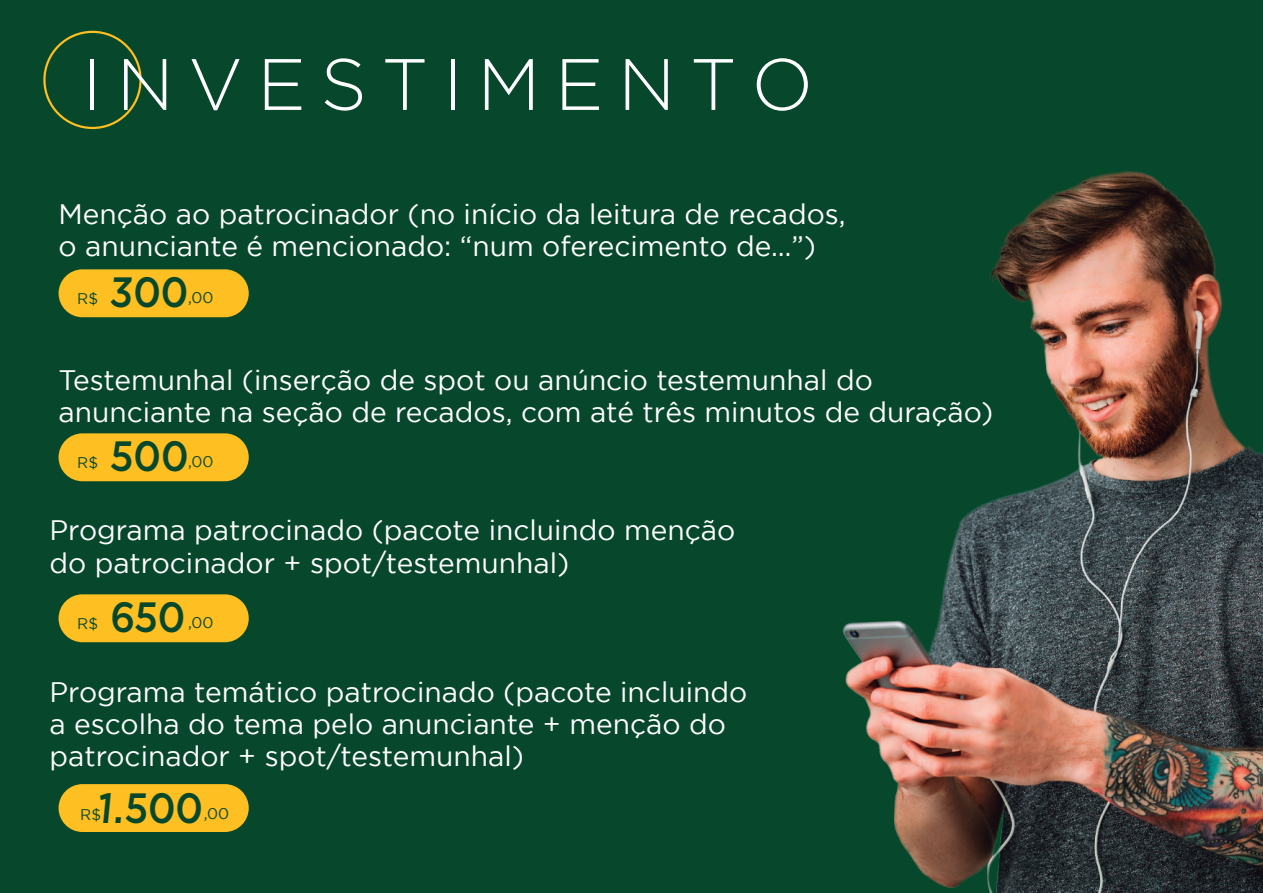
<style>
.page{position:relative;width:1263px;height:893px;background:#07472b}
.page>*{position:absolute;margin:0;border:0;box-sizing:border-box;transform-origin:0 0}
.t1{font:300 72.6px "Gotham";letter-spacing:.2em;color:#fff}
.t2{font:italic 500 42.3px "Gotham";color:#07472b;scale:.9 1}
.t3{font:28.05px/32.4px "Gotham";color:#fff}
.t4{font:15.45px "Gotham";color:#07472b}
</style>
<div class="page">
<div style="left:43px;top:31px;width:99px;height:98px;border:2px solid #fdbf21;border-radius:50%"></div>
<div style="left:59px;top:269px;width:190px;height:48px;background:#fdbf21;border-radius:24px"></div>
<img style="left:843px;top:171px;width:420px;height:722px">
<div style="left:59px;top:433px;width:190px;height:48px;background:#fdbf21;border-radius:24px"></div>
<div style="left:59px;top:594px;width:190px;height:48px;background:#fdbf21;border-radius:24px"></div>
<div style="left:59px;top:784px;width:190px;height:48px;background:#fdbf21;border-radius:24px"></div>
<h1 class="t1" style="left:82px;top:45px;width:732px">INVESTIMENTO</h1>
<p class="t3" style="left:59px;top:197px;width:789px">Menção ao patrocinador (no início da leitura de recados, o anunciante é mencionado: “num oferecimento de…”)</p>
<p class="t4" style="left:77px;top:290px;width:22px">R$</p>
<h2 class="t2" style="left:112px;top:265px;width:97px">300</h2>
<p class="t4" style="left:188px;top:289px;width:27px">,00</p>
<p class="t3" style="left:59px;top:363px;width:936px">Testemunhal (inserção de spot ou anúncio testemunhal do anunciante na seção de recados, com até três minutos de duração)</p>
<p class="t4" style="left:77px;top:454px;width:22px">R$</p>
<h2 class="t2" style="left:112px;top:429px;width:97px">500</h2>
<p class="t4" style="left:188px;top:453px;width:27px">,00</p>
<p class="t3" style="left:50px;top:514px;width:687px">Programa patrocinado (pacote incluindo menção do patrocinador + spot/testemunhal)</p>
<p class="t4" style="left:77px;top:615px;width:22px">R$</p>
<h2 class="t2" style="left:112px;top:590px;width:93px">650</h2>
<p class="t4" style="left:188px;top:614px;width:27px">,00</p>
<p class="t3" style="left:50px;top:675px;width:699px">Programa temático patrocinado (pacote incluindo a escolha do tema pelo anunciante + menção do patrocinador + spot/testemunhal)</p>
<h2 class="t2" style="left:100px;top:781px;width:126px">1.500</h2>
<p class="t4" style="left:204px;top:805px;width:27px">,00</p>
<p class="t4" style="left:80px;top:806px;width:22px">R$</p>
</div>
